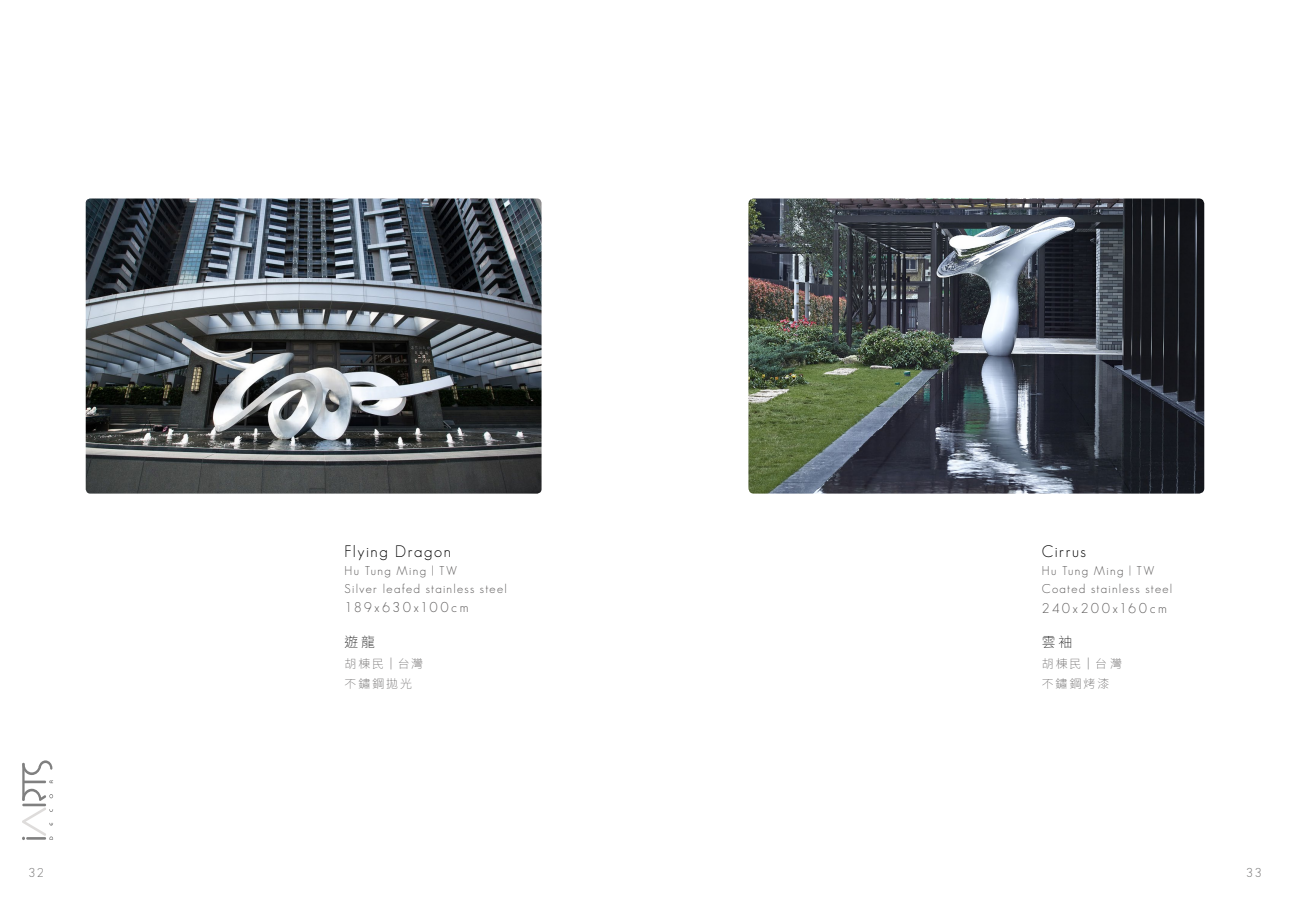
<style>
.page{position:relative;width:1290px;height:911px;background:#fff}
.page>*{position:absolute;margin:0;border:0;box-sizing:border-box;transform-origin:0 0}
.t1{font:300 16.25px "Geosans";letter-spacing:.09em;color:#000}
.t2{font:300 13.75px "Geosans";letter-spacing:.21em;color:#595757}
.t3{font:100 13.75px "Noto Sans TC";color:#000}
.t4{font:300 12.5px/17.5px "Geosans";letter-spacing:.105em;color:#595757}
.t5{font:300 12.5px "Geosans";color:#727171}
.t6{font:100 11.88px/20px "Noto Sans TC";letter-spacing:.16em;color:#595757}
</style>
<div class="page">
<hr style="left:22px;top:803px;width:24px;height:3px;background:#000">
<svg style="left:22px;top:760px;width:31px;height:41px"></svg>
<svg style="left:22px;top:807px;width:31px;height:33px"></svg>
<img style="left:86px;top:198px;width:455px;height:295px">
<img style="left:748px;top:198px;width:456px;height:295px">
<h1 class="t1" style="left:345px;top:542px;width:108px">Flying Dragon</h1>
<p class="t4" style="left:345px;top:562px;width:164px">Hu Tung Ming | TW<br>Silver leafed stainless steel</p>
<p class="t2" style="left:345px;top:599px;width:126px">189x630x100cm</p>
<h1 class="t1" style="left:1042px;top:542px;width:46px">Cirrus</h1>
<p class="t4" style="left:1042px;top:562px;width:132px">Hu Tung Ming | TW<br>Coated stainless steel</p>
<p class="t2" style="left:1042px;top:600px;width:127px">240x200x160cm</p>
<p class="t3" style="left:345px;top:634px;width:32px">遊龍</p>
<p class="t3" style="left:1042px;top:634px;width:32px">雲袖</p>
<p class="t6" style="left:345px;top:654px;width:80px">胡棟民｜台灣不鏽鋼拋光</p>
<p class="t6" style="left:1042px;top:654px;width:82px">胡棟民｜台灣不鏽鋼烤漆</p>
<p class="t5" style="left:28px;top:865px;width:17px">32</p>
<p class="t5" style="left:1246px;top:865px;width:17px">33</p>
</div>
